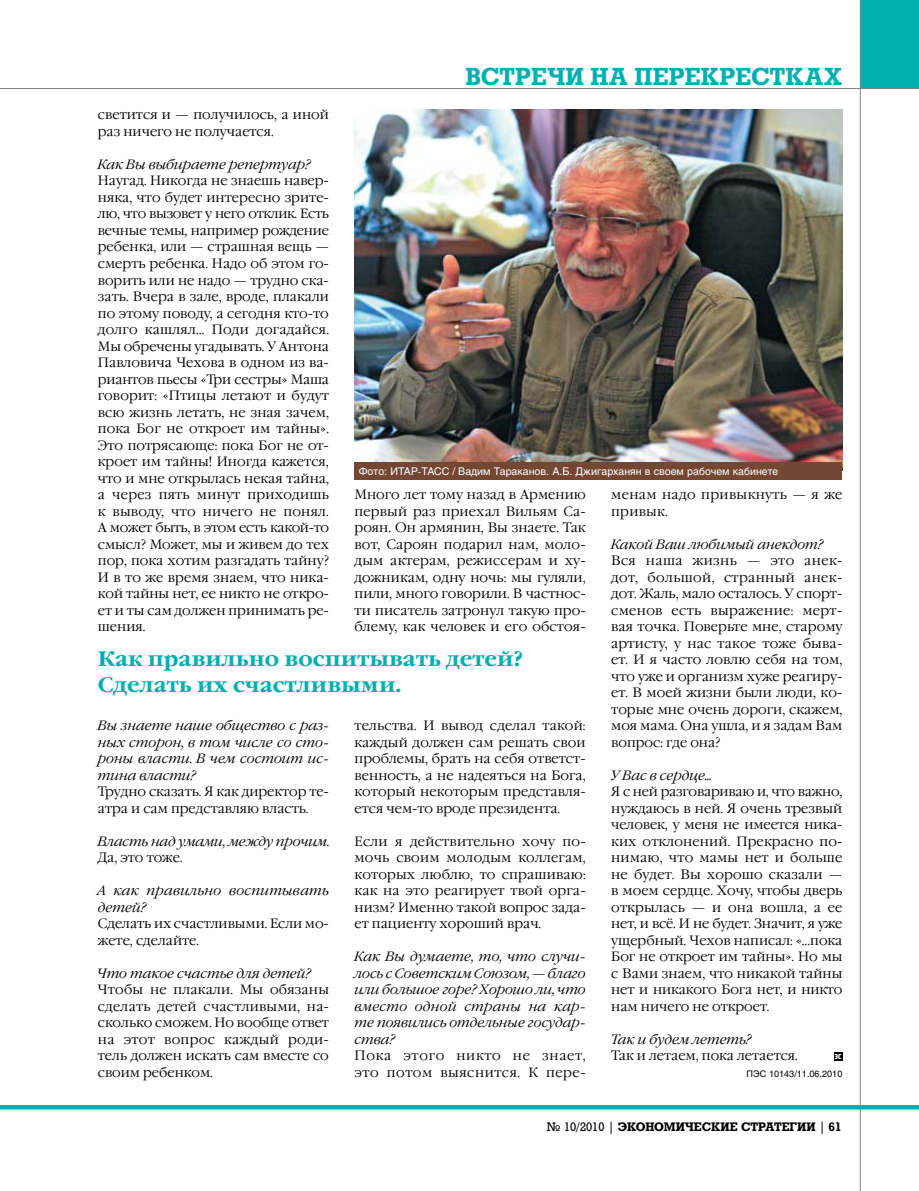
<style>
.page{position:relative;width:919px;height:1191px;background:#fff}
.page>*{position:absolute;margin:0;border:0;box-sizing:border-box;transform-origin:0 0}
.t1{font:700 24px "Rodeo";letter-spacing:.01em;color:#00b0b1}
.t2{font:700 21px/25.5px "Garamond C";color:#00b0b1}
.t3{font:300 13.5px/16.5px "Garamond C";color:#000;text-align:justify}
.t4{font:italic 300 13.5px/16.5px "Garamond C";color:#000;text-align:justify}
.t5{font:300 13.5px/16.5px "Garamond C";letter-spacing:.04em;color:#000}
.t6{font:italic 300 13.5px/16.5px "Garamond C";letter-spacing:.025em;color:#000}
.t7{font:300 13.5px/16.5px "Garamond C";letter-spacing:.03em;color:#000}
.t8{font:700 12px "Rodeo";color:#000}
.t9{font:10.5px "Helios";color:#fff}
.t10{font:9px "Helios";color:#000}
.t11{font:9px "Hermes C";color:#fff}
.s1{font-weight:400}
</style>
<div class="page">
<div style="left:859px;top:0;width:59px;height:89px;background:#00b0b1"></div>
<hr style="left:0;top:88px;width:918px;height:1px;background:#808284">
<hr style="left:859px;top:0;width:1px;height:1191px;background:#808284">
<hr style="left:0;top:1105px;width:918px;height:4px;background:#00b0b1">
<img style="left:354px;top:110px;width:488px;height:352px">
<div style="left:833px;top:1052px;width:9px;height:8px;background:#000"></div>
<div style="left:354px;top:462px;width:488px;height:18px;background:#734733"></div>
<h1 class="t1" style="left:465px;top:62px;width:377px">ВСТРЕЧИ НА ПЕРЕКРЕСТКАХ</h1>
<p class="t3" style="left:98px;top:107px;width:233px">светится и — получилось, а иной раз ничего не получается.</p>
<p class="t4" style="left:98px;top:157px;width:214px">Как Вы выбираете репертуар?</p>
<p class="t3" style="left:98px;top:173px;width:233px">Наугад. Никогда не знаешь навер&shy;няка, что будет интересно зрите&shy;лю, что вызовет у него отклик. Есть вечные темы, например рождение ребенка, или — страшная вещь — смерть ребенка. Надо об этом го&shy;ворить или не надо — трудно ска&shy;зать. Вчера в зале, вроде, плакали по этому поводу, а сегодня кто-то долго кашлял… Поди догадайся.<br>Мы обречены угадывать. У Антона Павловича Чехова в одном из ва&shy;риантов пьесы «Три сестры» Маша говорит: «Птицы летают и будут всю жизнь летать, не зная зачем, пока Бог не откроет им тайны».<br>Это потрясающе: пока Бог не от&shy;кроет им тайны! Иногда кажется, что и мне открылась некая тайна, а через пять минут приходишь к выводу, что ничего не понял.<br>А может быть, в этом есть какой-то смысл? Может, мы и живем до тех пор, пока хотим разгадать тайну?<br>И в то же время знаем, что ника&shy;кой тайны нет, ее никто не откро&shy;ет и ты сам должен принимать ре&shy;шения.</p>
<p class="t9" style="left:359px;top:465px;width:421px">Фото: ИТАР-ТАСС / Вадим Тараканов. А.Б. Джигарханян в своем рабочем кабинете</p>
<p class="t3" style="left:354px;top:487px;width:233px">Много лет тому назад в Армению первый раз приехал Вильям Са&shy;роян. Он армянин, Вы знаете. Так вот, Сароян подарил нам, моло&shy;дым актерам, режиссерам и ху&shy;дожникам, одну ночь: мы гуляли, пили, много говорили. В частнос&shy;ти писатель затронул такую про&shy;блему, как человек и его обстоя-</p>
<p class="t7" style="left:611px;top:487px;width:233px">менам надо привыкнуть — я же привык.</p>
<p class="t4" style="left:611px;top:536px;width:213px">Какой Ваш любимый анекдот?</p>
<p class="t3" style="left:611px;top:553px;width:233px">Вся наша жизнь — это анек&shy;дот, большой, странный анек&shy;дот. Жаль, мало осталось. У спорт&shy;сменов есть выражение: мерт&shy;вая точка. Поверьте мне, старому артисту, у нас такое тоже быва&shy;ет. И я часто ловлю себя на том, что уже и организм хуже реагиру&shy;ет. В моей жизни были люди, ко&shy;торые мне очень дороги, скажем, моя мама. Она ушла, и я задам Вам вопрос: где она?</p>
<p class="t4" style="left:611px;top:767px;width:102px">У Вас в сердце…</p>
<p class="t3" style="left:611px;top:784px;width:233px">Я с ней разговариваю и, что важно, нуждаюсь в ней. Я очень трезвый человек, у меня не имеется ника&shy;ких отклонений. Прекрасно по&shy;нимаю, что мамы нет и больше не будет. Вы хорошо сказали — в моем сердце. Хочу, чтобы дверь открылась — и она вошла, а ее нет, и всё. И не будет. Значит, я уже ущербный. Чехов написал: «…пока Бог не откроет им тайны». Но мы с Вами знаем, что никакой тайны нет и никакого Бога нет, и никто нам ничего не откроет.</p>
<p class="t4" style="left:611px;top:1031px;width:142px">Так и будем лететь?</p>
<p class="t3" style="left:611px;top:1048px;width:188px">Так и летаем, пока летается.</p>
<p class="t11" style="left:834px;top:1050px;width:8px">эс</p>
<p class="t10" style="left:746px;top:1068px;width:97px">ПЭС 10143/11.06.2010</p>
<h2 class="t2" style="left:98px;top:647px;width:427px">Как правильно воспитывать детей?<br>Сделать их счастливыми.</h2>
<p class="t4" style="left:98px;top:718px;width:233px">Вы знаете наше общество с раз&shy;ных сторон, в том числе со сто&shy;роны власти. В чем состоит ис&shy;тина власти?</p>
<p class="t3" style="left:98px;top:784px;width:233px">Трудно сказать. Я как директор те&shy;атра и сам представляю власть.</p>
<p class="t4" style="left:98px;top:833px;width:232px">Власть над умами, между прочим.</p>
<p class="t3" style="left:98px;top:850px;width:86px">Да, это тоже.</p>
<p class="t6" style="left:98px;top:883px;width:232px">А как правильно воспитывать детей?</p>
<p class="t3" style="left:98px;top:916px;width:233px">Сделать их счастливыми. Если мо&shy;жете, сделайте.</p>
<p class="t4" style="left:98px;top:965px;width:214px">Что такое счастье для детей?</p>
<p class="t3" style="left:98px;top:982px;width:233px">Чтобы не плакали. Мы обязаны сделать детей счастливыми, на&shy;сколько сможем. Но вообще ответ на этот вопрос каждый роди&shy;тель должен искать сам вместе со своим ребенком.</p>
<p class="t3" style="left:354px;top:718px;width:233px">тельства. И вывод сделал такой: каждый должен сам решать свои проблемы, брать на себя ответст&shy;венность, а не надеяться на Бога, который некоторым представля&shy;ется чем-то вроде президента.</p>
<p class="t3" style="left:354px;top:833px;width:233px">Если я действительно хочу по&shy;мочь своим молодым коллегам, которых люблю, то спрашиваю: как на это реагирует твой орга&shy;низм? Именно такой вопрос зада&shy;ет пациенту хороший врач.</p>
<p class="t4" style="left:354px;top:949px;width:233px">Как Вы думаете, то, что случи&shy;лось с Советским Союзом, — благо или большое горе? Хорошо ли, что вместо одной страны на кар&shy;те появились отдельные государ&shy;ства?</p>
<p class="t5" style="left:354px;top:1048px;width:232px">Пока этого никто не знает, это потом выяснится. К пере-</p>
<p class="t8" style="left:547px;top:1119px;width:296px"><span class="s1">№ 10/2010 |</span> ЭКОНОМИЧЕСКИЕ СТРАТЕГИИ <span class="s1">|</span> 61</p>
</div>
